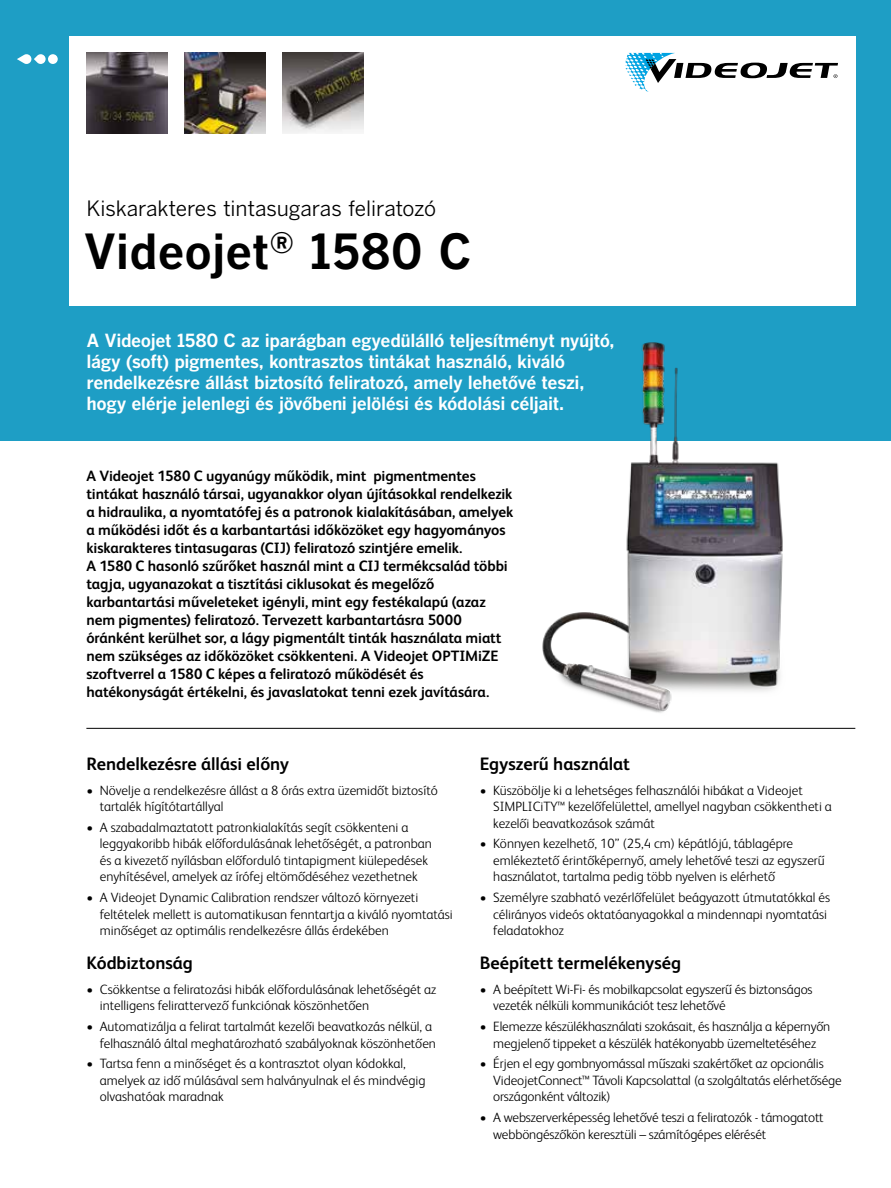
<style>
.page{position:relative;width:891px;height:1188px;background:#fff}
.page>*{position:absolute;margin:0;border:0;box-sizing:border-box;transform-origin:0 0}
.t1{font:700 48px "Benton Gothic";color:#000}
.t2{font:21px "Benton Gothic";letter-spacing:-.01em;color:#000}
.t3{font:700 18px/21px "Benton Gothic";letter-spacing:-.02em;color:#fff}
.t4{font:700 18px "FS Albert Pro";color:#000}
.t5{font:700 15px/18px "FS Albert Pro";letter-spacing:-.005em;color:#000}
.t6{font:300 13.5px/16.5px "FS Albert Pro";color:#000}
</style>
<div class="page">
<div style="left:0;top:0;width:891px;height:441px;background:#1e9ec5"></div>
<div style="left:69px;top:36px;width:786px;height:270px;background:#fff"></div>
<div style="left:48px;top:54px;width:10px;height:10px;background:#fff;border-radius:50%"></div>
<svg style="left:17px;top:54px;width:29px;height:10px"></svg>
<hr style="left:86px;top:728px;width:769px;height:1px;background:#000">
<svg style="left:625px;top:53px;width:213px;height:39px"></svg>
<img style="left:542px;top:342px;width:241px;height:371px">
<img style="left:185px;top:53px;width:81px;height:81px">
<img style="left:283px;top:53px;width:81px;height:81px">
<svg style="left:86px;top:53px;width:81px;height:81px"></svg>
<img style="left:87px;top:53px;width:80px;height:80px">
<h2 class="t2" style="left:86px;top:197px;width:351px">Kiskarakteres tintasugaras feliratozó</h2>
<h1 class="t1" style="left:84px;top:224px;width:390px">Videojet<sup>®</sup> 1580 C</h1>
<p class="t3" style="left:86px;top:331px;width:530px">A Videojet 1580 C az iparágban egyedülálló teljesítményt nyújtó, lágy (soft) pigmentes, kontrasztos tintákat használó, kiváló rendelkezésre állást biztosító feliratozó, amely leheto˝vé teszi, hogy elérje jelenlegi és jövo˝beni jelölési és kódolási céljait.</p>
<p class="t5" style="left:86px;top:467px;width:429px">A Videojet 1580 C ugyanúgy működik, mint pigmentmentes tintákat használó társai, ugyanakkor olyan újításokkal rendelkezik a hidraulika, a nyomtatófej és a patronok kialakításában, amelyek a működési időt és a karbantartási időközöket egy hagyományos kiskarakteres tintasugaras (CIJ) feliratozó szintjére emelik.<br>A 1580 C hasonló szűrőket használ mint a CIJ termékcsalád többi tagja, ugyanazokat a tisztítási ciklusokat és megelőző karbantartási műveleteket igényli, mint egy festékalapú (azaz nem pigmentes) feliratozó. Tervezett karbantartásra 5000 óránként kerülhet sor, a lágy pigmentált tinták használata miatt nem szükséges az időközöket csökkenteni. A Videojet OPTIMiZE szoftverrel a 1580 C képes a feliratozó működését és hatékonyságát értékelni, és javaslatokat tenni ezek javítására.</p>
<h3 class="t4" style="left:86px;top:751px;width:204px">Rendelkezésre állási előny</h3>
<p class="t6" style="left:100px;top:781px;width:339px;text-indent:-14px">• Növelje a rendelkezésre állást a 8 órás extra üzemidőt biztosító tartalék hígítótartállyal</p>
<p class="t6" style="left:100px;top:818px;width:334px;text-indent:-14px">• A szabadalmaztatott patronkialakítás segít csökkenteni a leggyakoribb hibák előfordulásának lehetőségét, a patronban és a kivezető nyílásban előforduló tintapigment kiülepedések enyhítésével, amelyek az írófej eltömődéséhez vezethetnek</p>
<p class="t6" style="left:100px;top:888px;width:354px;text-indent:-14px">• A Videojet Dynamic Calibration rendszer változó környezeti feltételek mellett is automatikusan fenntartja a kiváló nyomtatási minőséget az optimális rendelkezésre állás érdekében</p>
<h3 class="t4" style="left:86px;top:950px;width:108px">Kódbiztonság</h3>
<p class="t6" style="left:100px;top:980px;width:338px;text-indent:-14px">• Csökkentse a feliratozási hibák előfordulásának lehetőségét az intelligens felirattervező funkciónak köszönhetően</p>
<p class="t6" style="left:86px;top:1017px;width:351px;text-align:right">• Automatizálja a felirat tartalmát kezelői beavatkozás nélkül, a felhasználó által meghatározható szabályoknak köszönhetően</p>
<p class="t6" style="left:100px;top:1055px;width:327px;text-indent:-14px">• Tartsa fenn a minőséget és a kontrasztot olyan kódokkal, amelyek az idő múlásával sem halványulnak el és mindvégig olvashatóak maradnak</p>
<h3 class="t4" style="left:480px;top:751px;width:152px">Egyszerű használat</h3>
<p class="t6" style="left:493px;top:781px;width:340px;text-indent:-14px">• Küszöbölje ki a lehetséges felhasználói hibákat a Videojet<br>SIMPLICiTY™ kezelőfelülettel, amellyel nagyban csökkentheti a kezelői beavatkozások számát</p>
<p class="t6" style="left:493px;top:835px;width:333px;text-indent:-14px">• Könnyen kezelhető, 10” (25,4 cm) képátlójú, táblagépre emlékeztető érintőképernyő, amely lehetővé teszi az egyszerű használatot, tartalma pedig több nyelven is elérhető</p>
<p class="t6" style="left:493px;top:888px;width:338px;text-indent:-14px">• Személyre szabható vezérlőfelület beágyazott útmutatókkal és célirányos videós oktatóanyagokkal a mindennapi nyomtatási feladatokhoz</p>
<h3 class="t4" style="left:480px;top:950px;width:203px">Beépített termelékenység</h3>
<p class="t6" style="left:493px;top:980px;width:321px;text-indent:-14px">• A beépített Wi-Fi- és mobilkapcsolat egyszerű és biztonságos vezeték nélküli kommunikációt tesz lehetővé</p>
<p class="t6" style="left:480px;top:1017px;width:352px;text-align:center">• Elemezze készülékhasználati szokásait, és használja a képernyőn megjelenő tippeket a készülék hatékonyabb üzemeltetéséhez</p>
<p class="t6" style="left:493px;top:1055px;width:350px;text-indent:-14px">• Érjen el egy gombnyomással műszaki szakértőket az opcionális<br>VideojetConnect™ Távoli Kapcsolattal (a szolgáltatás elérhetősége országonként változik)</p>
<p class="t6" style="left:493px;top:1108px;width:332px;text-indent:-14px">• A webszerverképesség lehetővé teszi a feliratozók - támogatott webböngészőkön keresztüli – számítógépes elérését</p>
</div>
